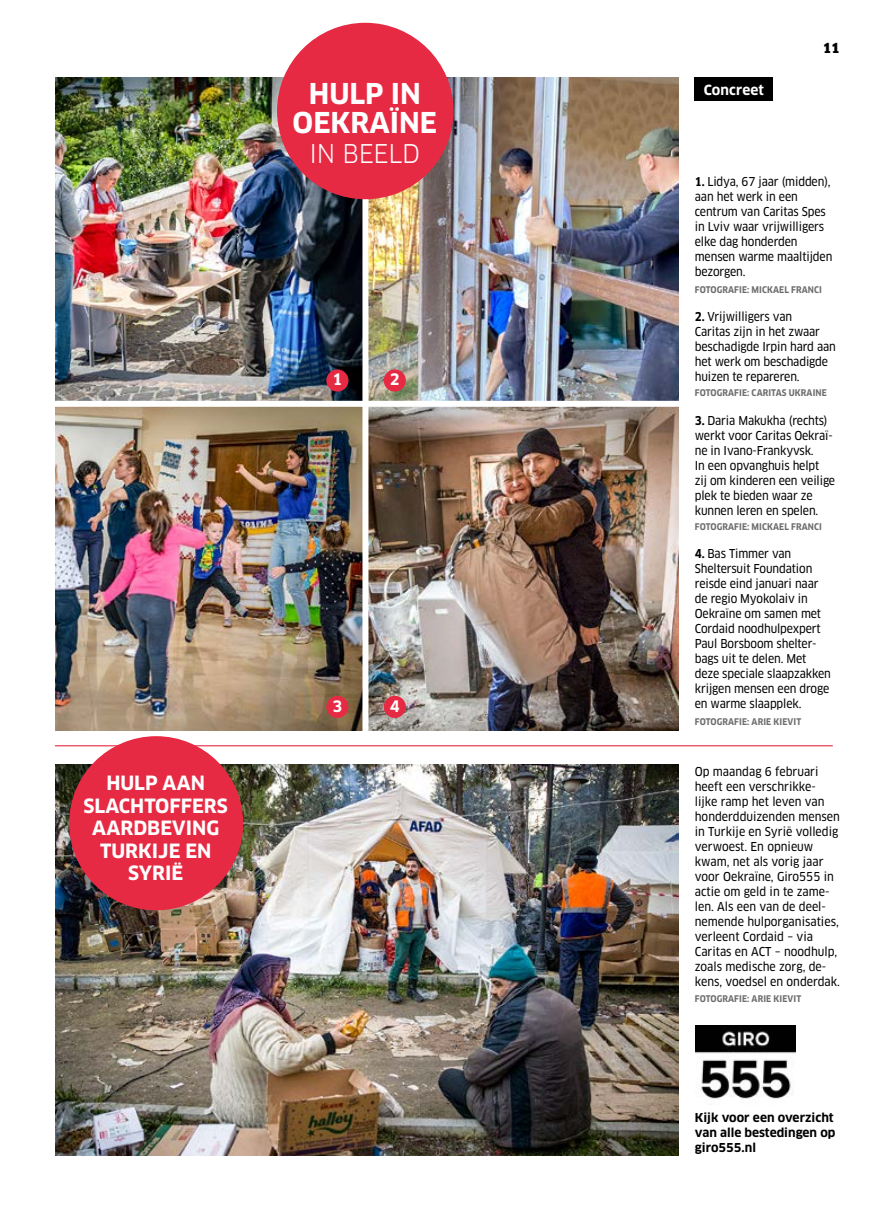
<style>
.page{position:relative;width:893px;height:1212px;background:#fff}
.page>*{position:absolute;margin:0;border:0;box-sizing:border-box;transform-origin:0 0}
.t1{font:700 28.05px/29.4px "Clan OT";color:#fff;text-align:center}
.t2{font:25.2px "Clan OT";letter-spacing:-.01em;color:#fff;scale:.96 1}
.t3{font:700 19.2px/22.5px "Clan OT";color:#fff;text-align:center}
.t4{font:700 15.45px "Clan OT";color:#fff}
.t5{font:700 13.65px "Clan OT";letter-spacing:.005em;color:#fff}
.t6{font:900 13.5px "Clan OT";color:#000}
.t7{font:12px/15px "Clan OT Narrow News";letter-spacing:-.01em;color:#000}
.t8{font:700 12px/15px "Clan OT";color:#000}
.t9{font:700 condensed 9px "Clan OT";letter-spacing:.01em;color:#6e6e6e}
.s1{font-family:"Clan OT";font-weight:700;font-stretch:condensed}
</style>
<div class="page">
<hr style="left:55px;top:745px;width:777px;height:1px;background:#e72a43">
<img style="left:56px;top:765px;width:622px;height:391px">
<img style="left:55px;top:78px;width:623px;height:652px">
<div style="left:326px;top:369px;width:22px;height:23px;background:#e72a43;border-radius:50%"></div>
<div style="left:384px;top:369px;width:22px;height:23px;background:#e72a43;border-radius:50%"></div>
<div style="left:326px;top:696px;width:22px;height:22px;background:#e72a43;border-radius:50%"></div>
<div style="left:384px;top:696px;width:22px;height:22px;background:#e72a43;border-radius:50%"></div>
<div style="left:362px;top:72px;width:6px;height:666px;background:#fff"></div>
<div style="left:39px;top:401px;width:648px;height:6px;background:#fff"></div>
<div style="left:277px;top:23px;width:176px;height:176px;background:#e72a43;border-radius:50%"></div>
<img style="left:696px;top:1025px;width:99px;height:74px">
<div style="left:695px;top:78px;width:78px;height:23px;background:#000"></div>
<div style="left:69px;top:736px;width:174px;height:174px;background:#e72a43;border-radius:50%"></div>
<h1 class="t1" style="left:293px;top:79px;width:146px">HULP IN<br>OEKRAÏNE</h1>
<h2 class="t2" style="left:309px;top:138px;width:117px">IN BEELD</h2>
<p class="t4" style="left:332px;top:371px;width:11px">1</p>
<p class="t4" style="left:390px;top:371px;width:11px">2</p>
<h3 class="t3" style="left:84px;top:772px;width:146px">HULP AAN<br>SLACHTOFFERS<br>AARDBEVING<br>TURKIJE EN<br>SYRIË</h3>
<p class="t4" style="left:332px;top:697px;width:11px">3</p>
<p class="t4" style="left:390px;top:697px;width:11px">4</p>
<p class="t5" style="left:704px;top:82px;width:62px">Concreet</p>
<p class="t6" style="left:823px;top:40px;width:19px">11</p>
<p class="t7" style="left:695px;top:174px;width:139px"><span class="s1">1.</span> Lidya, 67 jaar (midden), aan het werk in een centrum van Caritas Spes in Lviv waar vrijwilligers elke dag honderden mensen warme maaltijden bezorgen.</p>
<p class="t9" style="left:695px;top:284px;width:129px">FOTOGRAFIE: MICKAEL FRANCI</p>
<p class="t7" style="left:695px;top:309px;width:143px"><span class="s1">2.</span> Vrijwilligers van<br>Caritas zijn in het zwaar beschadigde Irpin hard aan het werk om beschadigde huizen te repareren.</p>
<p class="t9" style="left:695px;top:388px;width:133px">FOTOGRAFIE: CARITAS UKRAINE</p>
<p class="t7" style="left:695px;top:413px;width:142px"><span class="s1">3.</span> Daria Makukha (rechts) werkt voor Caritas Oekraï&shy;ne in Ivano-Frankyvsk.<br>In een opvanghuis helpt<br>zij om kinderen een veilige plek te bieden waar ze kunnen leren en spelen.</p>
<p class="t9" style="left:695px;top:521px;width:129px">FOTOGRAFIE: MICKAEL FRANCI</p>
<p class="t7" style="left:695px;top:546px;width:138px"><span class="s1">4.</span> Bas Timmer van<br>Sheltersuit Foundation reisde eind januari naar de regio Myokolaiv in<br>Oekraïne om samen met<br>Cordaid noodhulpexpert<br>Paul Borsboom shelter&shy;bags uit te delen. Met deze speciale slaapzakken krijgen mensen een droge en warme slaapplek.</p>
<p class="t9" style="left:695px;top:716px;width:108px">FOTOGRAFIE: ARIE KIEVIT</p>
<p class="t7" style="left:695px;top:764px;width:147px">Op maandag 6 februari heeft een verschrikke&shy;lijke ramp het leven van honderdduizenden mensen in Turkije en Syrië volledig verwoest. En opnieuw kwam, net als vorig jaar voor Oekraïne, Giro555 in actie om geld in te zame&shy;len. Als een van de deel&shy;nemende hulporganisaties, verleent Cordaid – via<br>Caritas en ACT – noodhulp, zoals medische zorg, de&shy;kens, voedsel en onderdak.</p>
<p class="t9" style="left:695px;top:994px;width:108px">FOTOGRAFIE: ARIE KIEVIT</p>
<p class="t8" style="left:695px;top:1110px;width:142px">Kijk voor een overzicht van alle bestedingen op giro555.nl</p>
</div>
